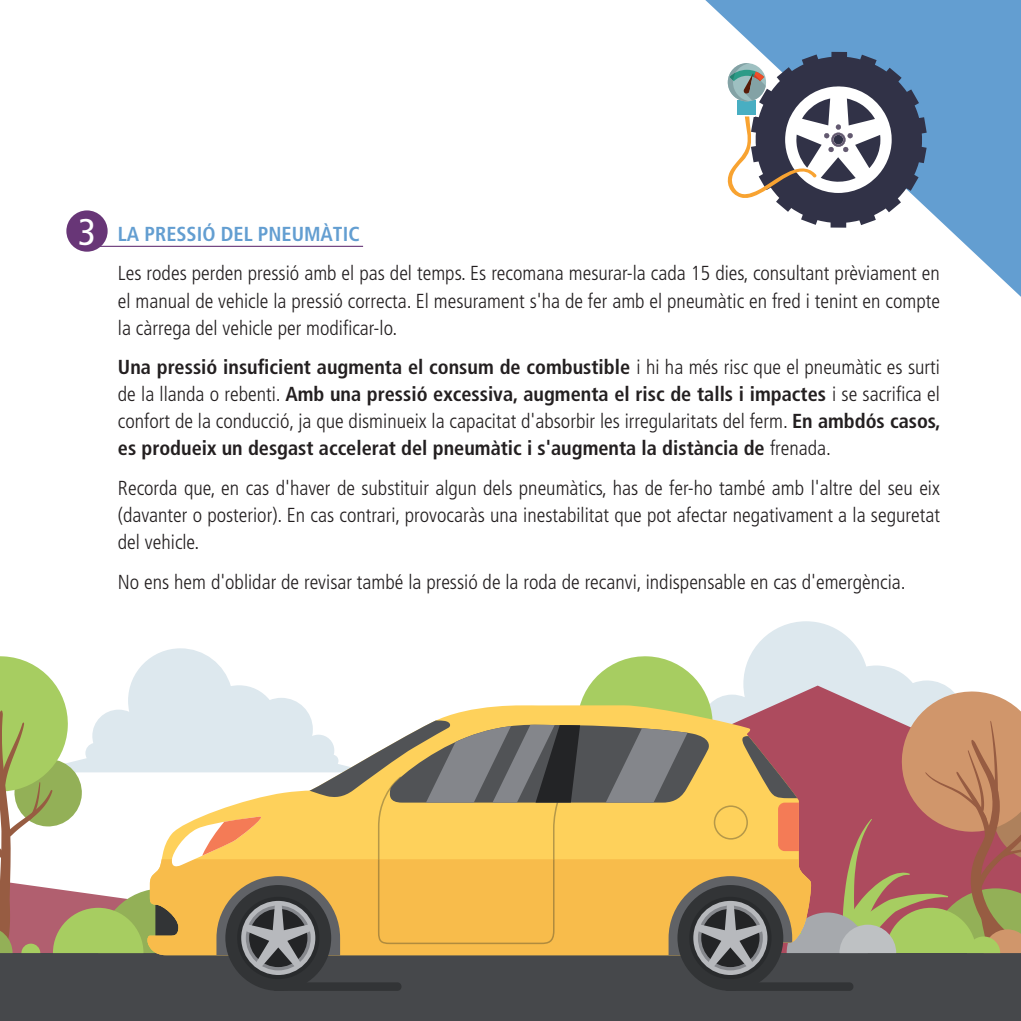
<style>
.page{position:relative;width:1021px;height:1021px;background:#fff}
.page>*{position:absolute;margin:0;border:0;box-sizing:border-box;transform-origin:0 0}
.t1{font:condensed 37.12px "Frutiger";color:#fff}
.t2{font:300 condensed 20.25px/27px "Frutiger";color:#231f20;text-align:justify}
.t3{font:700 condensed 20.25px/27px "Frutiger";color:#231f20;text-align:justify}
.t4{font:700 condensed 20.25px "Frutiger";color:#639ed1}
.s1{font-weight:300}
</style>
<div class="page">
<svg style="left:705px;top:0;width:315px;height:296px;fill:#639ed1"></svg>
<div style="left:66px;top:210px;width:42px;height:42px;background:#683677;border-radius:50%"></div>
<svg style="left:724px;top:52px;width:202px;height:176px"></svg>
<hr style="left:95px;top:246px;width:268px;height:1px;background:#683677">
<svg style="left:751px;top:621px;width:110px;height:33px;fill:#dde8ee"></svg>
<svg style="left:157px;top:648px;width:46px;height:6px"></svg>
<div style="left:0;top:953px;width:1020px;height:67px;background:#46484b"></div>
<div style="left:723px;top:982px;width:130px;height:8px;background:#323436;border-radius:4px"></div>
<div style="left:271px;top:982px;width:130px;height:8px;background:#323436;border-radius:4px"></div>
<div style="left:225px;top:885px;width:106px;height:105px;background:#323436;border-radius:50%"></div>
<div style="left:237px;top:896px;width:82px;height:83px;background:#292b2d;border-radius:50%"></div>
<svg style="left:241px;top:900px;width:74px;height:75px"></svg>
<div style="left:677px;top:885px;width:106px;height:105px;background:#323436;border-radius:50%"></div>
<div style="left:689px;top:896px;width:82px;height:83px;background:#292b2d;border-radius:50%"></div>
<svg style="left:693px;top:900px;width:74px;height:75px"></svg>
<svg style="left:0;top:654px;width:1020px;height:314px"></svg>
<h1 class="t1" style="left:78px;top:210px;width:19px">3</h1>
<p class="t4" style="left:118px;top:222px;width:243px">LA PRESSIÓ DEL PNEUMÀTIC</p>
<p class="t2" style="left:118px;top:260px;width:823px">Les rodes perden pressió amb el pas del temps. Es recomana mesurar-la cada 15 dies, consultant prèviament en el manual de vehicle la pressió correcta. El mesurament s'ha de fer amb el pneumàtic en fred i tenint en compte la càrrega del vehicle per modificar-lo.</p>
<p class="t3" style="left:118px;top:354px;width:824px">Una pressió insuficient augmenta el consum de combustible <span class="s1">i hi ha més risc que el pneumàtic es surti de la llanda o rebenti.</span> Amb una pressió excessiva, augmenta el risc de talls i impactes <span class="s1">i se sacrifica el confort de la conducció, ja que disminueix la capacitat d'absorbir les irregularitats del ferm.</span> En ambdós casos, es produeix un desgast accelerat del pneumàtic i s'augmenta la distància de <span class="s1">frenada.</span></p>
<p class="t2" style="left:118px;top:475px;width:823px">Recorda que, en cas d'haver de substituir algun dels pneumàtics, has de fer-ho també amb l'altre del seu eix (davanter o posterior). En cas contrari, provocaràs una inestabilitat que pot afectar negativament a la seguretat del vehicle.</p>
<p class="t2" style="left:118px;top:568px;width:789px">No ens hem d'oblidar de revisar també la pressió de la roda de recanvi, indispensable en cas d'emergència.</p>
</div>
